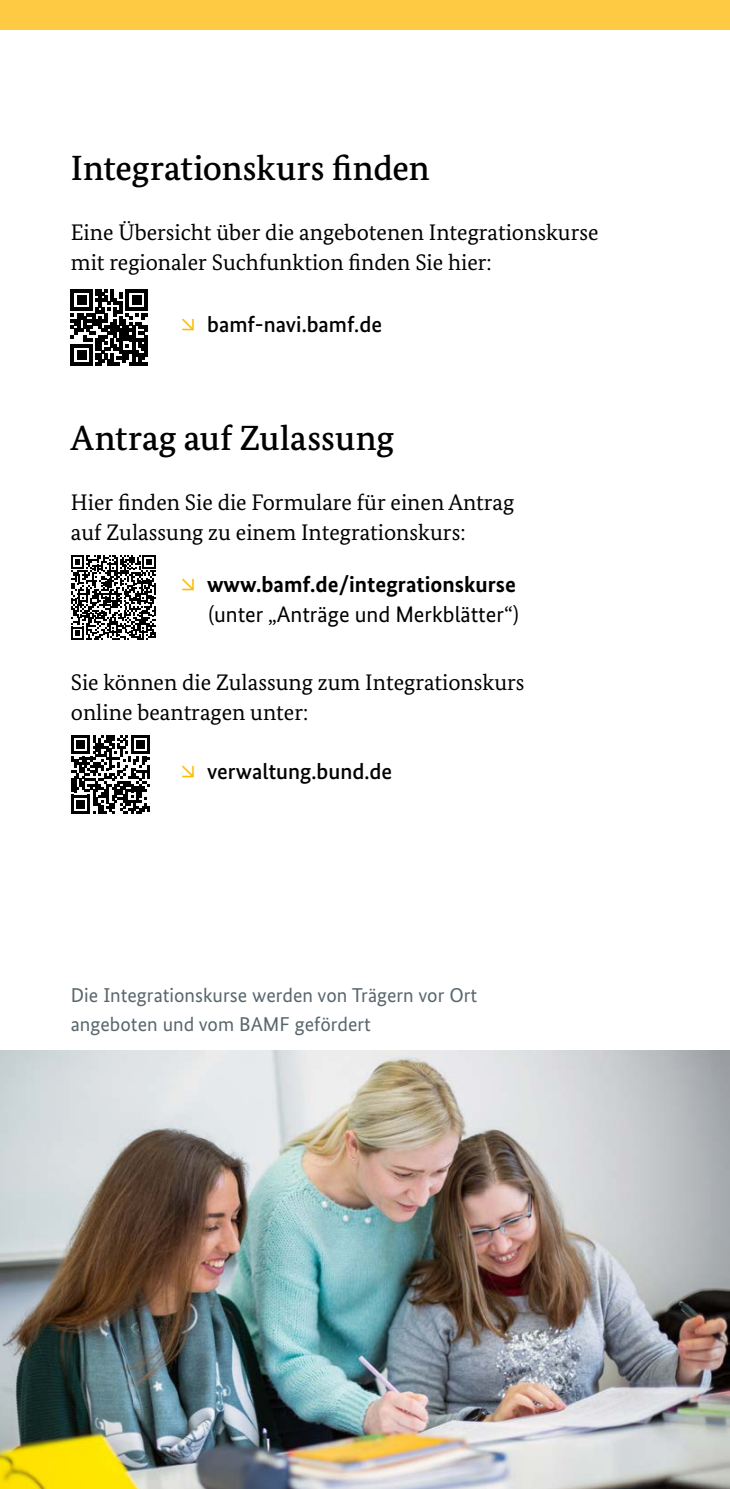
<style>
.page{position:relative;width:730px;height:1489px;background:#fff}
.page>*{position:absolute;margin:0;border:0;box-sizing:border-box;transform-origin:0 0}
.t1{font:500 35px "Bundes Serif";color:#000}
.t2{font:22.5px/30px "Bundes Serif";color:#000}
.t3{font:500 22.5px "Bundes Sans";color:#000}
.t4{font:700 22.5px "Bundes Sans";color:#000}
.t5{font:22.5px "Bundes Sans";color:#000}
.t6{font:20px/28.8px "Bundes Sans";color:#58666d}
.s1{font-weight:400;color:#fcbd00}
</style>
<div class="page">
<div style="left:0;top:0;width:730px;height:30px;background:#feca44"></div>
<hr style="left:729px;top:0;width:1px;height:30px;background:#ffe5ab">
<img style="left:0;top:1050px;width:730px;height:438px">
<svg style="left:71px;top:289px;width:76px;height:76px"></svg>
<svg style="left:71px;top:555px;width:85px;height:85px"></svg>
<svg style="left:71px;top:735px;width:79px;height:79px"></svg>
<h1 class="t1" style="left:71px;top:147px;width:360px">Integrationskurs finden</h1>
<p class="t2" style="left:71px;top:217px;width:529px">Eine Übersicht über die angebotenen Integrationskurse mit regionaler Suchfunktion finden Sie hier:</p>
<p class="t3" style="left:181px;top:311px;width:202px"><span class="s1">↘</span> bamf-navi.bamf.de</p>
<h1 class="t1" style="left:71px;top:417px;width:325px">Antrag auf Zulassung</h1>
<p class="t2" style="left:71px;top:487px;width:445px">Hier finden Sie die Formulare für einen Antrag auf Zulassung zu einem Integrationskurs:</p>
<p class="t4" style="left:181px;top:570px;width:336px"><span class="s1">↘</span> www.bamf.de/integrationskurse</p>
<p class="t5" style="left:209px;top:600px;width:312px">(unter „Anträge und Merkblätter“)</p>
<p class="t2" style="left:71px;top:667px;width:455px">Sie können die Zulassung zum Integrationskurs online beantragen unter:</p>
<p class="t3" style="left:181px;top:757px;width:213px"><span class="s1">↘</span> verwaltung.bund.de</p>
<p class="t6" style="left:71px;top:980px;width:408px">Die Integrationskurse werden von Trägern vor Ort angeboten und vom BAMF gefördert</p>
</div>
